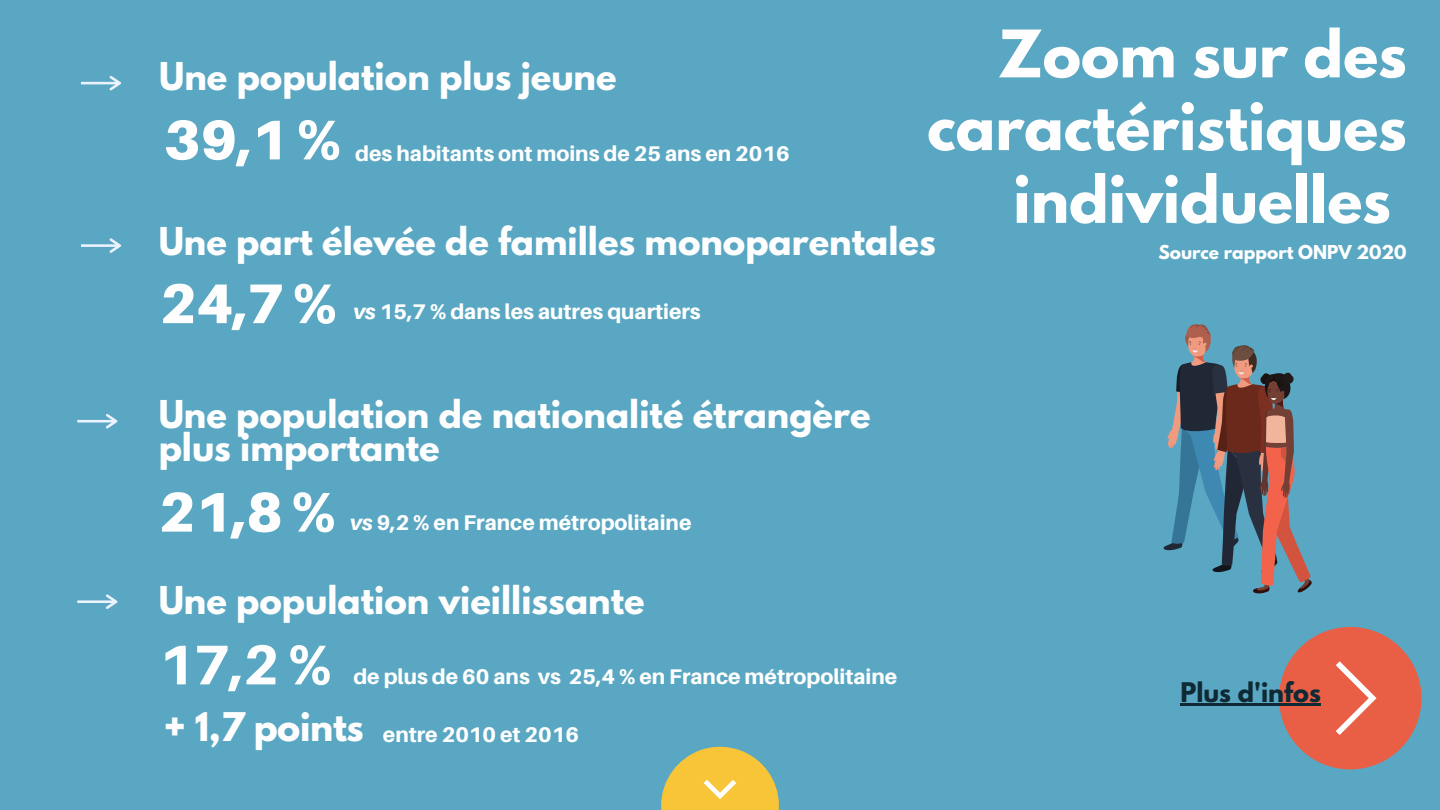
<style>
.page{position:relative;width:1440px;height:810px;background:#59a7c2}
.page>*{position:absolute;margin:0;border:0;box-sizing:border-box;transform-origin:0 0}
.t1{font:700 58px/72.8px "League Spartan";color:#fefefe;text-align:right}
.t2{font:900 56px "Aileron";color:#fefefe}
.t3{font:800 56px "Aileron";color:#fefefe}
.t4{font:700 35px "League Spartan";letter-spacing:-.01em;color:#fefefe}
.t5{font:700 34px/33px "League Spartan";color:#fefefe}
.t6{font:700 24px "League Spartan";color:#0f2a35}
.t7{font:800 21.2px "Aileron";color:#fefefe}
.t8{font:700 17px "League Spartan";color:#fefefe}
.s1{font-style:italic}
</style>
<div class="page">
<svg style="left:81px;top:76px;width:40px;height:14px"></svg>
<svg style="left:81px;top:238px;width:40px;height:15px"></svg>
<svg style="left:77px;top:414px;width:40px;height:15px"></svg>
<svg style="left:1163px;top:324px;width:149px;height:270px"></svg>
<svg style="left:77px;top:594px;width:40px;height:15px"></svg>
<div style="left:1279px;top:627px;width:143px;height:142px;background:#e95f45;border-radius:71px"></div>
<svg style="left:1336px;top:661px;width:41px;height:74px"></svg>
<hr style="left:1180px;top:703px;width:141px;height:2px;background:#0f2a35">
<svg style="left:661px;top:747px;width:118px;height:63px"></svg>
<p class="t1" style="left:927px;top:25px;width:481px">Zoom sur des caractéristiques individuelles</p>
<p class="t8" style="left:1158px;top:244px;width:250px">Source rapport ONPV 2020</p>
<p class="t5" style="left:159px;top:65px;width:459px">Une population plus jeune</p>
<p class="t2" style="left:164px;top:105px;width:178px">39,1 %</p>
<p class="t7" style="left:355px;top:140px;width:436px">des habitants ont moins de 25 ans en 2016</p>
<p class="t5" style="left:159px;top:229px;width:779px">Une part élevée de familles monoparentales</p>
<p class="t7" style="left:353px;top:299px;width:349px"><span class="s1">vs</span> 15,7 % dans les autres quartiers</p>
<p class="t2" style="left:160px;top:269px;width:178px">24,7 %</p>
<p class="t5" style="left:159px;top:402px;width:713px">Une population de nationalité étrangère plus importante</p>
<p class="t2" style="left:159px;top:477px;width:178px">21,8 %</p>
<p class="t7" style="left:350px;top:510px;width:343px"><span class="s1">vs</span> 9,2 % en France métropolitaine</p>
<p class="t5" style="left:159px;top:589px;width:487px">Une population vieillissante</p>
<p class="t3" style="left:159px;top:630px;width:174px">17,2 %</p>
<p class="t7" style="left:353px;top:663px;width:545px">de plus de 60 ans vs 25,4 % en France métropolitaine</p>
<p class="t4" style="left:164px;top:709px;width:201px">+ 1,7 points</p>
<p class="t7" style="left:383px;top:721px;width:198px">entre 2010 et 2016</p>
<p class="t6" style="left:1180px;top:680px;width:142px">Plus d'infos</p>
</div>
